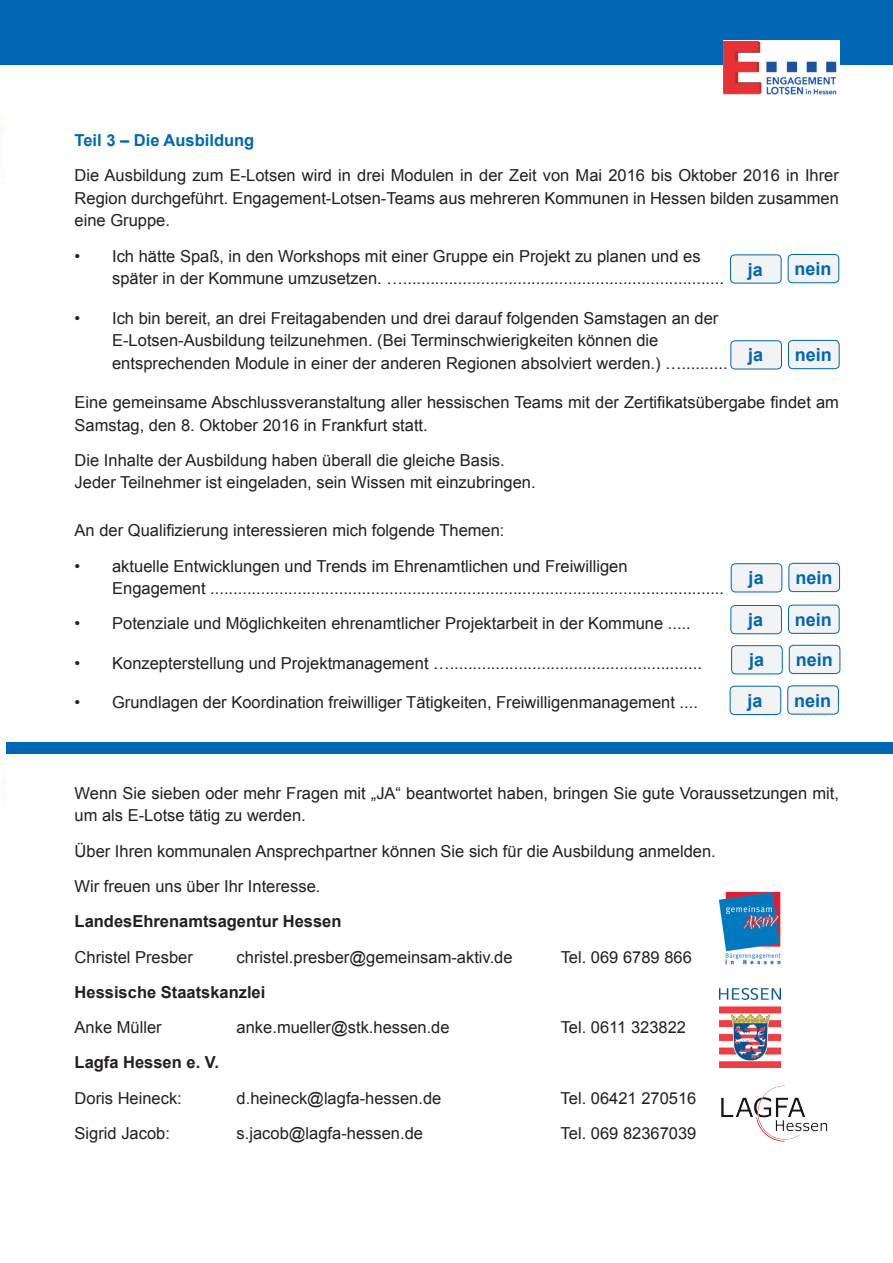
<style>
.page{position:relative;width:893px;height:1263px;background:#fff}
.page>*{position:absolute;margin:0;border:0;box-sizing:border-box;transform-origin:0 0}
.t1{font:700 18px "Arial";color:#0166b3}
.t2{font:16.5px/22.5px "Arial";color:#231f20}
.t3{font:700 16.5px "Arial";color:#231f20}
.t4{font:700 16.5px "Arial";color:#0166b3}
</style>
<div class="page">
<div style="left:0;top:0;width:893px;height:64px;background:#0166b3"></div>
<div style="left:0;top:742px;width:893px;height:12px;background:#0166b3"></div>
<div style="left:788px;top:254px;width:51px;height:29px;background:#f2f3f4;border-radius:4px"></div>
<div style="left:788px;top:254px;width:51px;height:29px;border:1px solid #0166b3;border-radius:4px"></div>
<div style="left:730px;top:255px;width:51px;height:28px;background:#f2f3f4;border-radius:4px"></div>
<div style="left:730px;top:255px;width:51px;height:28px;border:1px solid #0166b3;border-radius:4px"></div>
<div style="left:788px;top:340px;width:51px;height:29px;background:#f2f3f4;border-radius:4px"></div>
<div style="left:788px;top:340px;width:51px;height:29px;border:1px solid #0166b3;border-radius:4px"></div>
<div style="left:731px;top:341px;width:50px;height:28px;background:#f2f3f4;border-radius:4px"></div>
<div style="left:731px;top:341px;width:51px;height:28px;border:1px solid #0166b3;border-radius:4px"></div>
<div style="left:789px;top:563px;width:50px;height:29px;background:#f2f3f4;border-radius:4px"></div>
<div style="left:789px;top:563px;width:51px;height:29px;border:1px solid #0166b3;border-radius:4px"></div>
<div style="left:731px;top:564px;width:51px;height:28px;background:#f2f3f4;border-radius:4px"></div>
<div style="left:731px;top:563px;width:51px;height:29px;border:1px solid #0166b3;border-radius:4px"></div>
<div style="left:788px;top:605px;width:51px;height:28px;background:#f2f3f4;border-radius:4px"></div>
<div style="left:788px;top:605px;width:51px;height:28px;border:1px solid #0166b3;border-radius:4px"></div>
<div style="left:731px;top:605px;width:50px;height:29px;background:#f2f3f4;border-radius:4px"></div>
<div style="left:731px;top:605px;width:51px;height:29px;border:1px solid #0166b3;border-radius:4px"></div>
<div style="left:789px;top:645px;width:51px;height:28px;background:#f2f3f4;border-radius:4px"></div>
<div style="left:789px;top:645px;width:51px;height:29px;border:1px solid #0166b3;border-radius:4px"></div>
<div style="left:732px;top:646px;width:50px;height:28px;background:#f2f3f4;border-radius:4px"></div>
<div style="left:731px;top:645px;width:51px;height:29px;border:1px solid #0166b3;border-radius:4px"></div>
<div style="left:788px;top:686px;width:50px;height:28px;background:#f2f3f4;border-radius:4px"></div>
<div style="left:788px;top:686px;width:51px;height:28px;border:1px solid #0166b3;border-radius:4px"></div>
<div style="left:730px;top:686px;width:51px;height:28px;background:#f2f3f4;border-radius:4px"></div>
<div style="left:730px;top:686px;width:51px;height:29px;border:1px solid #0166b3;border-radius:4px"></div>
<img style="left:719px;top:988px;width:61px;height:79px">
<img style="left:721px;top:1085px;width:107px;height:57px">
<img style="left:718px;top:891px;width:63px;height:74px">
<img style="left:723px;top:40px;width:116px;height:55px">
<img style="left:0;top:116px;width:5px;height:681px">
<p class="t4" style="left:75px;top:129px;width:181px">Teil 3 – Die Ausbildung</p>
<p class="t2" style="left:75px;top:164px;width:766px;text-align:justify">Die Ausbildung zum E-Lotsen wird in drei Modulen in der Zeit von Mai 2016 bis Oktober 2016 in Ihrer Region durchgeführt. Engagement-Lotsen-Teams aus mehreren Kommunen in Hessen bilden zusammen eine Gruppe.</p>
<p class="t2" style="left:112px;top:245px;width:613px;text-indent:-38px">• Ich hätte Spaß, in den Workshops mit einer Gruppe ein Projekt zu planen und es später in der Kommune umzusetzen. …......................................................................</p>
<p class="t2" style="left:112px;top:307px;width:617px;text-indent:-38px">• Ich bin bereit, an drei Freitagabenden und drei darauf folgenden Samstagen an der<br>E-Lotsen-Ausbildung teilzunehmen. (Bei Terminschwierigkeiten können die entsprechenden Module in einer der anderen Regionen absolviert werden.) …..........</p>
<p class="t2" style="left:75px;top:391px;width:766px">Eine gemeinsame Abschlussveranstaltung aller hessischen Teams mit der Zertifikatsübergabe findet am<br>Samstag, den 8. Oktober 2016 in Frankfurt statt.</p>
<p class="t2" style="left:75px;top:449px;width:462px">Die Inhalte der Ausbildung haben überall die gleiche Basis.<br>Jeder Teilnehmer ist eingeladen, sein Wissen mit einzubringen.</p>
<p class="t2" style="left:75px;top:519px;width:431px">An der Qualifizierung interessieren mich folgende Themen:</p>
<p class="t2" style="left:112px;top:555px;width:613px;text-indent:-38px">• aktuelle Entwicklungen und Trends im Ehrenamtlichen und Freiwilligen<br>Engagement ................................................................................................................</p>
<p class="t2" style="left:75px;top:612px;width:618px">• Potenziale und Möglichkeiten ehrenamtlicher Projektarbeit in der Kommune .....</p>
<p class="t2" style="left:75px;top:652px;width:629px">• Konzepterstellung und Projektmanagement ….......................................................</p>
<p class="t2" style="left:75px;top:691px;width:625px">• Grundlagen der Koordination freiwilliger Tätigkeiten, Freiwilligenmanagement ....</p>
<p class="t1" style="left:748px;top:257px;width:17px">ja</p>
<p class="t1" style="left:795px;top:257px;width:39px">nein</p>
<p class="t1" style="left:748px;top:343px;width:17px">ja</p>
<p class="t1" style="left:795px;top:343px;width:39px">nein</p>
<p class="t1" style="left:749px;top:566px;width:17px">ja</p>
<p class="t1" style="left:795px;top:566px;width:39px">nein</p>
<p class="t1" style="left:748px;top:608px;width:17px">ja</p>
<p class="t1" style="left:795px;top:608px;width:39px">nein</p>
<p class="t1" style="left:749px;top:648px;width:17px">ja</p>
<p class="t1" style="left:796px;top:648px;width:39px">nein</p>
<p class="t1" style="left:747px;top:689px;width:17px">ja</p>
<p class="t1" style="left:794px;top:688px;width:39px">nein</p>
<p class="t2" style="left:75px;top:782px;width:766px">Wenn Sie sieben oder mehr Fragen mit „JA“ beantwortet haben, bringen Sie gute Voraussetzungen mit, um als E-Lotse tätig zu werden.</p>
<p class="t2" style="left:75px;top:833px;width:643px;line-height:35.2px">Über Ihren kommunalen Ansprechpartner können Sie sich für die Ausbildung anmelden.<br>Wir freuen uns über Ihr Interesse.</p>
<p class="t3" style="left:75px;top:910px;width:268px">LandesEhrenamtsagentur Hessen</p>
<p class="t2" style="left:75px;top:946px;width:120px">Christel Presber</p>
<p class="t2" style="left:237px;top:946px;width:277px">christel.presber@gemeinsam-aktiv.de</p>
<p class="t2" style="left:561px;top:946px;width:133px">Tel. 069 6789 866</p>
<p class="t3" style="left:75px;top:981px;width:192px">Hessische Staatskanzlei</p>
<p class="t2" style="left:75px;top:1016px;width:89px">Anke Müller</p>
<p class="t2" style="left:237px;top:1016px;width:214px">anke.mueller@stk.hessen.de</p>
<p class="t2" style="left:561px;top:1016px;width:127px">Tel. 0611 323822</p>
<p class="t3" style="left:75px;top:1052px;width:146px">Lagfa Hessen e. V.</p>
<p class="t2" style="left:75px;top:1087px;width:109px">Doris Heineck:</p>
<p class="t2" style="left:237px;top:1087px;width:206px">d.heineck@lagfa-hessen.de</p>
<p class="t2" style="left:561px;top:1087px;width:137px">Tel. 06421 270516</p>
<p class="t2" style="left:75px;top:1122px;width:97px">Sigrid Jacob:</p>
<p class="t2" style="left:237px;top:1122px;width:188px">s.jacob@lagfa-hessen.de</p>
<p class="t2" style="left:561px;top:1122px;width:137px">Tel. 069 82367039</p>
</div>
